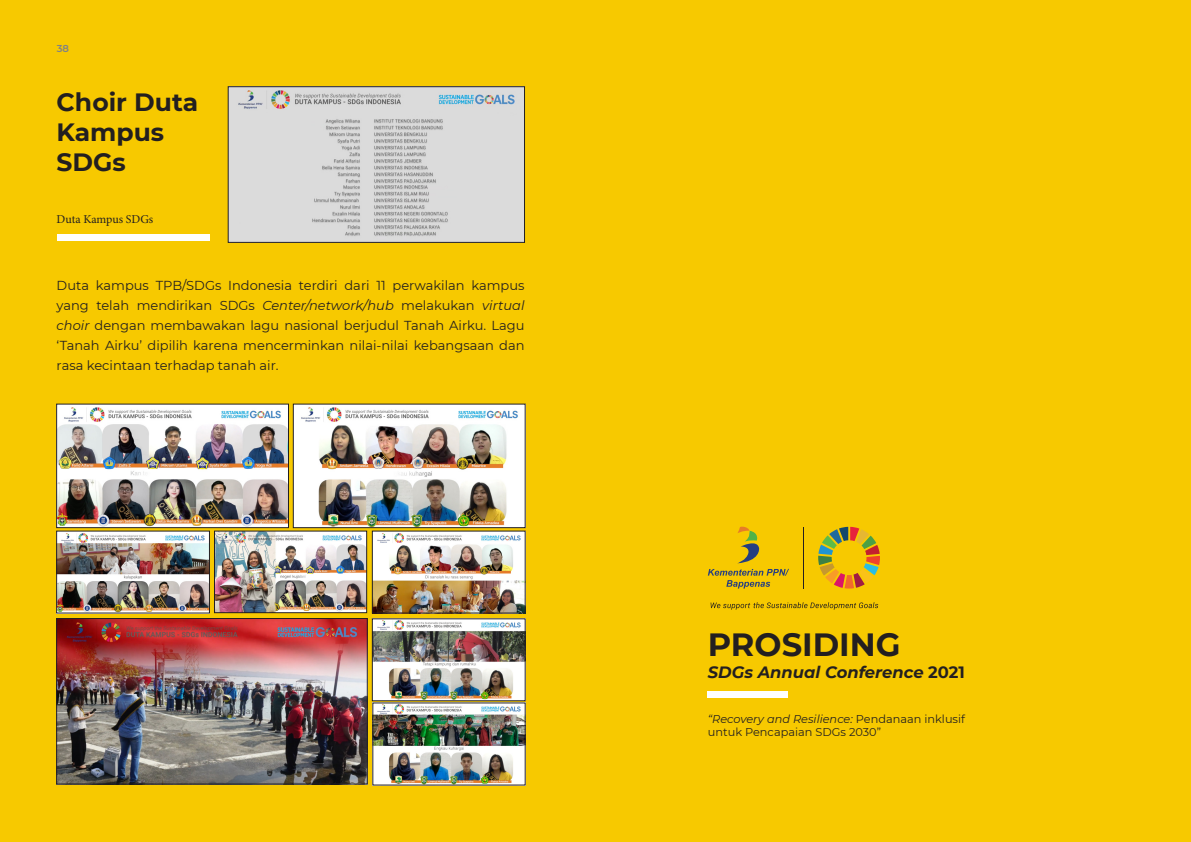
<style>
.page{position:relative;width:1191px;height:842px;background:#fff}
.page>*{position:absolute;margin:0;border:0;box-sizing:border-box;transform-origin:0 0}
.t1{font:700 32.1px "Montserrat";color:#231f20}
.t2{font:700 25px/30px "Montserrat";color:#231f20}
.t3{font:italic 700 16.4px "Montserrat";color:#231f20}
.t4{font:13px/20px "Montserrat";color:#231f20;text-align:justify}
.t5{font:12px "Minion Pro";letter-spacing:-.01em;color:#231f20}
.t6{font:11.3px/13.6px "Montserrat";color:#231f20}
.t7{font:600 10px "Montserrat";color:#808285}
.s1{font-style:italic}
.s2{font-style:normal}
</style>
<div class="page">
<div style="left:0;top:0;width:596px;height:842px;background:#f7c900"></div>
<div style="left:57px;top:234px;width:152px;height:7px;background:#fff"></div>
<img style="left:230px;top:88px;width:293px;height:153px">
<div style="left:228px;top:86px;width:297px;height:157px;border:1px solid #231f20"></div>
<img style="left:374px;top:705px;width:149px;height:78px">
<img style="left:58px;top:406px;width:229px;height:120px">
<div style="left:56px;top:404px;width:233px;height:124px;border:1px solid #231f20"></div>
<img style="left:295px;top:406px;width:228px;height:120px">
<div style="left:293px;top:404px;width:232px;height:124px;border:1px solid #231f20"></div>
<img style="left:58px;top:620px;width:307px;height:162px">
<div style="left:56px;top:618px;width:311px;height:166px;border:1px solid #231f20"></div>
<img style="left:374px;top:533px;width:149px;height:78px">
<div style="left:372px;top:531px;width:153px;height:82px;border:1px solid #231f20"></div>
<img style="left:374px;top:621px;width:149px;height:78px">
<div style="left:372px;top:619px;width:153px;height:82px;border:1px solid #231f20"></div>
<img style="left:216px;top:533px;width:149px;height:78px">
<div style="left:214px;top:531px;width:153px;height:82px;border:1px solid #231f20"></div>
<img style="left:58px;top:533px;width:150px;height:78px">
<div style="left:56px;top:531px;width:154px;height:82px;border:1px solid #231f20"></div>
<div style="left:595px;top:0;width:596px;height:842px;background:#f7c900"></div>
<div style="left:708px;top:692px;width:80px;height:6px;background:#fff"></div>
<hr style="left:803px;top:527px;width:1px;height:62px;background:#231f20">
<svg style="left:818px;top:527px;width:62px;height:61px"></svg>
<svg style="left:708px;top:569px;width:81px;height:19px"></svg>
<svg style="left:737px;top:526px;width:23px;height:37px"></svg>
<svg style="left:710px;top:602px;width:168px;height:8px"></svg>
<p class="t7" style="left:57px;top:41px;width:14px">38</p>
<p class="t2" style="left:57px;top:86px;width:143px">Choir Duta<br>Kampus</p>
<p class="t2" style="left:57px;top:146px;width:71px">SDGs</p>
<p class="t5" style="left:57px;top:211px;width:98px">Duta Kampus SDGs</p>
<p class="t4" style="left:57px;top:275px;width:469px">Duta kampus TPB/SDGs Indonesia terdiri dari 11 perwakilan kampus yang telah mendirikan SDGs <span class="s1">Center/network/hub</span> melakukan <span class="s1">virtual choir</span> dengan membawakan lagu nasional berjudul Tanah Airku. Lagu ‘Tanah Airku’ dipilih karena mencerminkan nilai-nilai kebangsaan dan rasa kecintaan terhadap tanah air.</p>
<p class="t1" style="left:708px;top:621px;width:194px">PROSIDING</p>
<p class="t3" style="left:708px;top:660px;width:259px">SDGs Annual Conference <span class="s2">2021</span></p>
<p class="t6" style="left:708px;top:711px;width:259px"><span class="s1">“Recovery and Resilience:</span> Pendanaan inklusif untuk Pencapaian SDGs 2030”</p>
</div>
